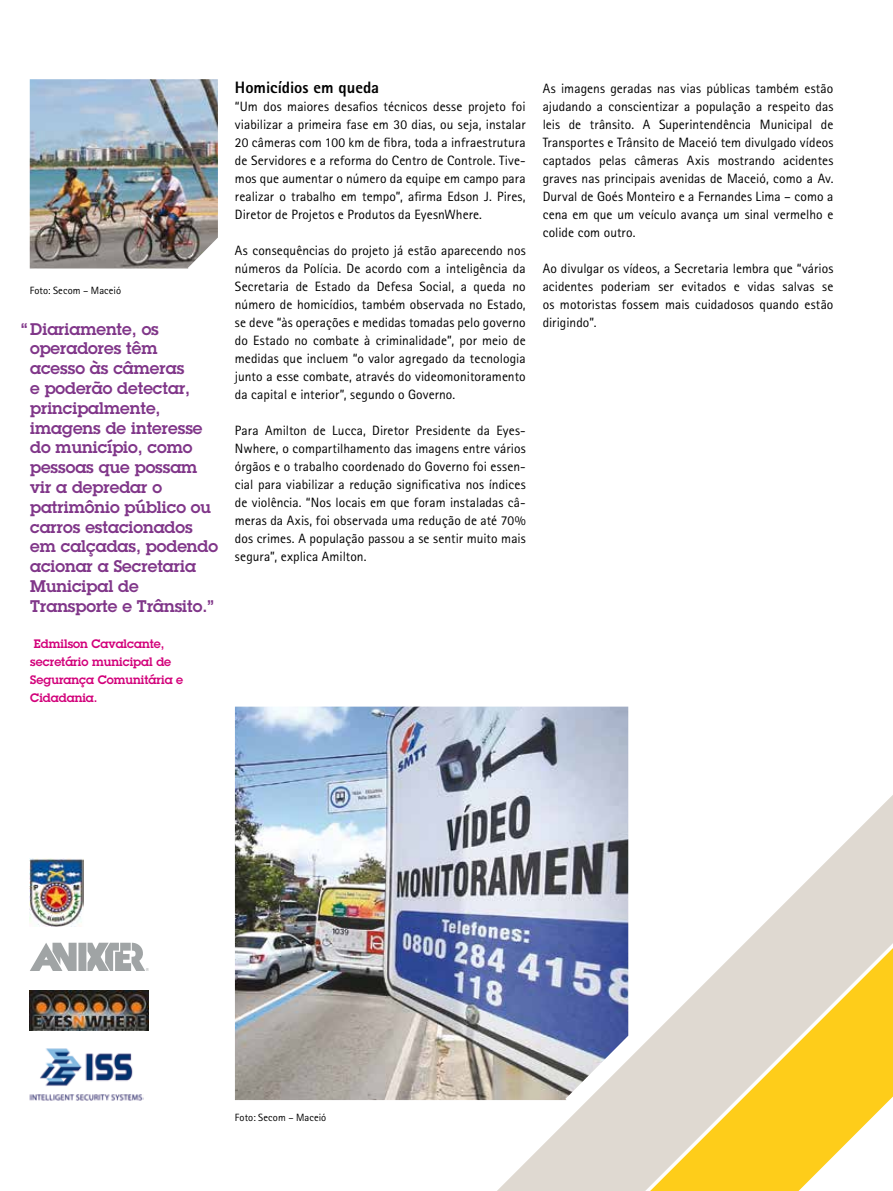
<style>
.page{position:relative;width:893px;height:1191px;background:#fff}
.page>*{position:absolute;margin:0;border:0;box-sizing:border-box;transform-origin:0 0}
.t1{font:600 16.5px/19.8px "Lubalin Graph ECG";color:#803689}
.t2{font:800 16.5px "Rotis Sans Serif Pro";color:#000}
.t3{font:13.5px/18px "Rotis Sans Serif Pro";letter-spacing:.005em;color:#000;text-align:justify}
.t4{font:600 12px/18px "Lubalin Graph ECG";color:#d2007a}
.t5{font:10.5px "Rotis Sans Serif Pro";letter-spacing:.005em;color:#000}
</style>
<div class="page">
<img style="left:235px;top:706px;width:393px;height:394px">
<img style="left:30px;top:79px;width:188px;height:189px">
<svg style="left:497px;top:794px;width:396px;height:397px"></svg>
<svg style="left:637px;top:935px;width:256px;height:256px"></svg>
<img style="left:30px;top:858px;width:54px;height:68px">
<div style="left:78px;top:942px;width:8px;height:29px;background:#a0a4a5"></div>
<svg style="left:30px;top:942px;width:47px;height:29px"></svg>
<svg style="left:88px;top:942px;width:61px;height:29px"></svg>
<img style="left:30px;top:990px;width:119px;height:40px">
<img style="left:29px;top:1048px;width:115px;height:53px">
<p class="t5" style="left:30px;top:284px;width:93px">Foto: Secom – Maceió</p>
<p class="t1" style="left:30px;top:319px;width:189px;text-indent:-9px">“ Diariamente, os operadores têm<br>acesso às câmeras<br>e poderão detectar, principalmente, imagens de interesse do município, como pessoas que possam vir a depredar o patrimônio público ou carros estacionados em calçadas, podendo acionar a Secretaria<br>Municipal de<br>Transporte e Trânsito.”</p>
<p class="t4" style="left:30px;top:635px;width:154px">Edmilson Cavalcante, secretário municipal de<br>Segurança Comunitária e<br>Cidadania.</p>
<p class="t2" style="left:235px;top:77px;width:146px">Homicídios em queda</p>
<p class="t3" style="left:235px;top:98px;width:292px">“Um dos maiores desafios técnicos desse projeto foi viabilizar a primeira fase em 30 dias, ou seja, instalar 20 câmeras com 100 km de fibra, toda a infraestrutura de Servidores e a reforma do Centro de Controle. Tive&shy;mos que aumentar o número da equipe em campo para realizar o trabalho em tempo”, afirma Edson J. Pires, Diretor de Projetos e Produtos da EyesnWhere.</p>
<p class="t3" style="left:235px;top:242px;width:292px">As consequências do projeto já estão aparecendo nos números da Polícia. De acordo com a inteligência da Secretaria de Estado da Defesa Social, a queda no número de homicídios, também observada no Estado, se deve “às operações e medidas tomadas pelo governo do Estado no combate à criminalidade”, por meio de medidas que incluem “o valor agregado da tecnologia junto a esse combate, através do videomonitoramento da capital e interior”, segundo o Governo.</p>
<p class="t3" style="left:235px;top:422px;width:292px">Para Amilton de Lucca, Diretor Presidente da Eyes-Nwhere, o compartilhamento das imagens entre vários órgãos e o trabalho coordenado do Governo foi essen&shy;cial para viabilizar a redução significativa nos índices de violência. “Nos locais em que foram instaladas câ&shy;meras da Axis, foi observada uma redução de até 70% dos crimes. A população passou a se sentir muito mais segura”, explica Amilton.</p>
<p class="t3" style="left:543px;top:80px;width:292px">As imagens geradas nas vias públicas também estão ajudando a conscientizar a população a respeito das leis de trânsito. A Superintendência Municipal de Transportes e Trânsito de Maceió tem divulgado vídeos captados pelas câmeras Axis mostrando acidentes graves nas principais avenidas de Maceió, como a Av.<br>Durval de Goés Monteiro e a Fernandes Lima – como a cena em que um veículo avança um sinal vermelho e colide com outro.</p>
<p class="t3" style="left:543px;top:260px;width:292px">Ao divulgar os vídeos, a Secretaria lembra que “vários acidentes poderiam ser evitados e vidas salvas se os motoristas fossem mais cuidadosos quando estão dirigindo”.</p>
<p class="t5" style="left:235px;top:1111px;width:93px">Foto: Secom – Maceió</p>
</div>
